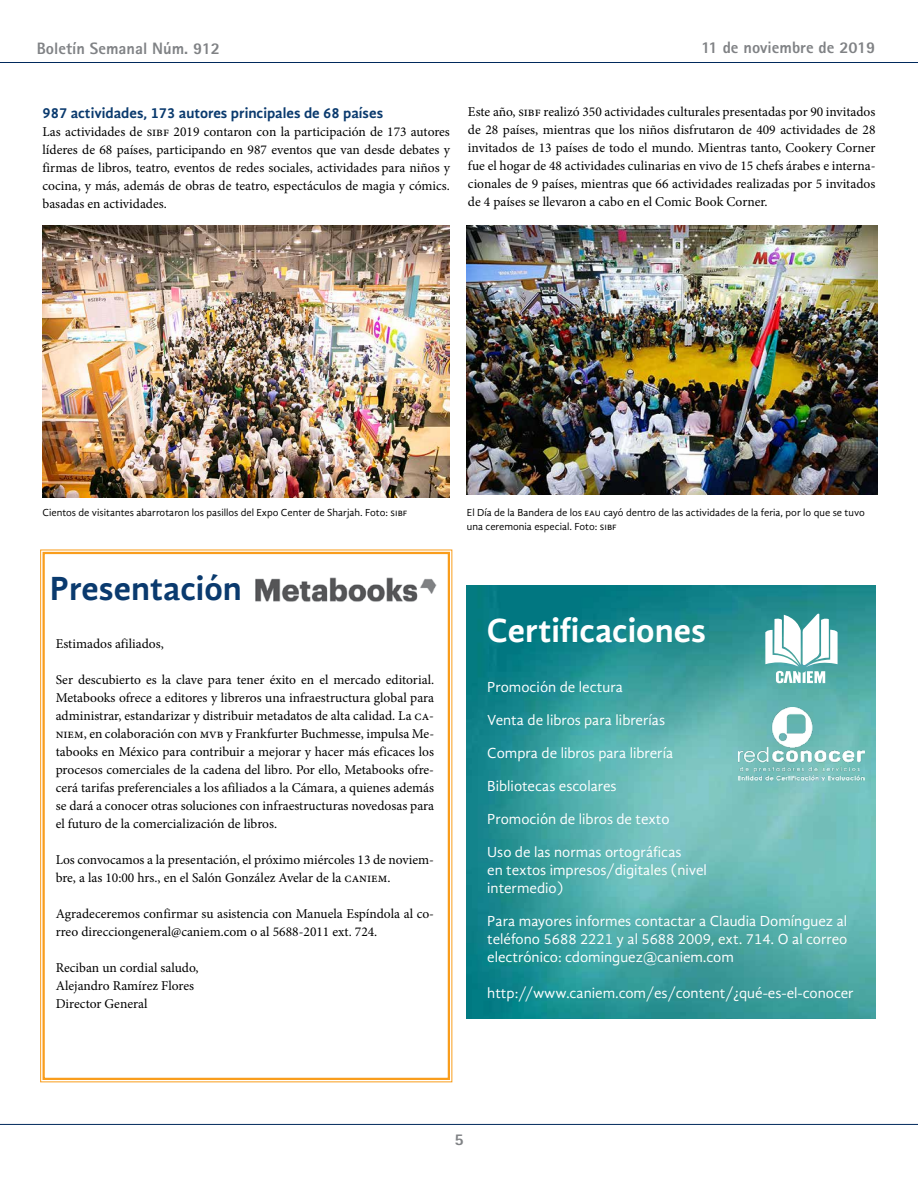
<style>
.page{position:relative;width:918px;height:1188px;background:#fff}
.page>*{position:absolute;margin:0;border:0;box-sizing:border-box;transform-origin:0 0}
.t1{font:700 34.5px "Gandhi Sans";color:#0a3a6e}
.t2{font:700 34.5px "Gandhi Sans";color:#fff}
.t3{font:800 16.5px "Rotis Sans Serif";color:#808285}
.t4{font:15px/18px "Gandhi Sans";color:#fff}
.t5{font:700 15px "Gandhi Sans";color:#0a3a6e}
.t6{font:13.5px/18px "Minion Pro";color:#000;text-align:justify}
.t7{font:10.5px/13.5px "Gandhi Sans";color:#000}
</style>
<div class="page">
<hr style="left:0;top:62px;width:918px;height:1px;background:#00295c">
<hr style="left:0;top:1124px;width:918px;height:1px;background:#00295c">
<img style="left:467px;top:585px;width:408px;height:434px">
<svg style="left:765px;top:613px;width:73px;height:70px"></svg>
<img style="left:738px;top:707px;width:127px;height:73px">
<img style="left:43px;top:225px;width:407px;height:272px">
<img style="left:467px;top:225px;width:411px;height:269px">
<svg style="left:40px;top:549px;width:413px;height:534px"></svg>
<div style="left:43px;top:552px;width:407px;height:528px;border:2px solid #f99d1c"></div>
<p class="t3" style="left:37px;top:38px;width:185px">Boletín Semanal Núm. 912</p>
<p class="t3" style="left:701px;top:37px;width:176px">11 de noviembre de 2019</p>
<p class="t5" style="left:43px;top:104px;width:342px">987 actividades, 173 autores principales de 68 países</p>
<p class="t6" style="left:43px;top:123px;width:409px">Las actividades de sibf 2019 contaron con la participación de 173 autores líderes de 68 países, participando en 987 eventos que van desde debates y firmas de libros, teatro, eventos de redes sociales, actividades para niños y cocina, y más, además de obras de teatro, espectáculos de magia y cómics. basadas en actividades.</p>
<p class="t6" style="left:468px;top:103px;width:409px">Este año, sibf realizó 350 actividades culturales presentadas por 90 invitados de 28 países, mientras que los niños disfrutaron de 409 actividades de 28 invitados de 13 países de todo el mundo. Mientras tanto, Cookery Corner fue el hogar de 48 actividades culinarias en vivo de 15 chefs árabes e interna&shy;cionales de 9 países, mientras que 66 actividades realizadas por 5 invitados de 4 países se llevaron a cabo en el Comic Book Corner.</p>
<p class="t7" style="left:43px;top:506px;width:366px">Cientos de visitantes abarrotaron los pasillos del Expo Center de Sharjah. Foto: sibf</p>
<p class="t7" style="left:467px;top:506px;width:399px">El Día de la Bandera de los eau cayó dentro de las actividades de la feria, por lo que se tuvo una ceremonia especial. Foto: sibf</p>
<h1 class="t1" style="left:50px;top:569px;width:367px">Presentación Metabooks</h1>
<p class="t6" style="left:56px;top:635px;width:110px">Estimados afiliados,</p>
<p class="t6" style="left:56px;top:671px;width:380px">Ser descubierto es la clave para tener éxito en el mercado editorial.<br>Metabooks ofrece a editores y libreros una infraestructura global para administrar, estandarizar y distribuir metadatos de alta calidad. La ca&shy;niem, en colaboración con mvb y Frankfurter Buchmesse, impulsa Me&shy;tabooks en México para contribuir a mejorar y hacer más eficaces los procesos comerciales de la cadena del libro. Por ello, Metabooks ofre&shy;cerá tarifas preferenciales a los afiliados a la Cámara, a quienes además se dará a conocer otras soluciones con infraestructuras novedosas para el futuro de la comercialización de libros.</p>
<p class="t6" style="left:56px;top:851px;width:380px">Los convocamos a la presentación, el próximo miércoles 13 de noviem&shy;bre, a las 10:00 hrs., en el Salón González Avelar de la caniem.</p>
<p class="t6" style="left:56px;top:905px;width:380px">Agradeceremos confirmar su asistencia con Manuela Espíndola al co&shy;rreo direcciongeneral@caniem.com o al 5688-2011 ext. 724.</p>
<p class="t6" style="left:56px;top:959px;width:144px;text-align:left">Reciban un cordial saludo,<br>Alejandro Ramírez Flores<br>Director General</p>
<h1 class="t2" style="left:487px;top:610px;width:221px">Certificaciones</h1>
<p class="t4" style="left:487px;top:678px;width:137px">Promoción de lectura</p>
<p class="t4" style="left:487px;top:711px;width:180px">Venta de libros para librerías</p>
<p class="t4" style="left:487px;top:744px;width:188px">Compra de libros para librería</p>
<p class="t4" style="left:487px;top:770px;width:184px;line-height:33px">Bibliotecas escolares<br>Promoción de libros de texto</p>
<p class="t4" style="left:487px;top:843px;width:221px">Uso de las normas ortográficas<br>en textos impresos/digitales (nivel intermedio)</p>
<p class="t4" style="left:487px;top:912px;width:362px;text-align:justify">Para mayores informes contactar a Claudia Domínguez al teléfono 5688 2221 y al 5688 2009, ext. 714. O al correo electrónico: cdominguez@caniem.com</p>
<p class="t4" style="left:487px;top:984px;width:368px">http://www.caniem.com/es/content/¿qué-es-el-conocer</p>
<p class="t3" style="left:455px;top:1129px;width:11px">5</p>
</div>
